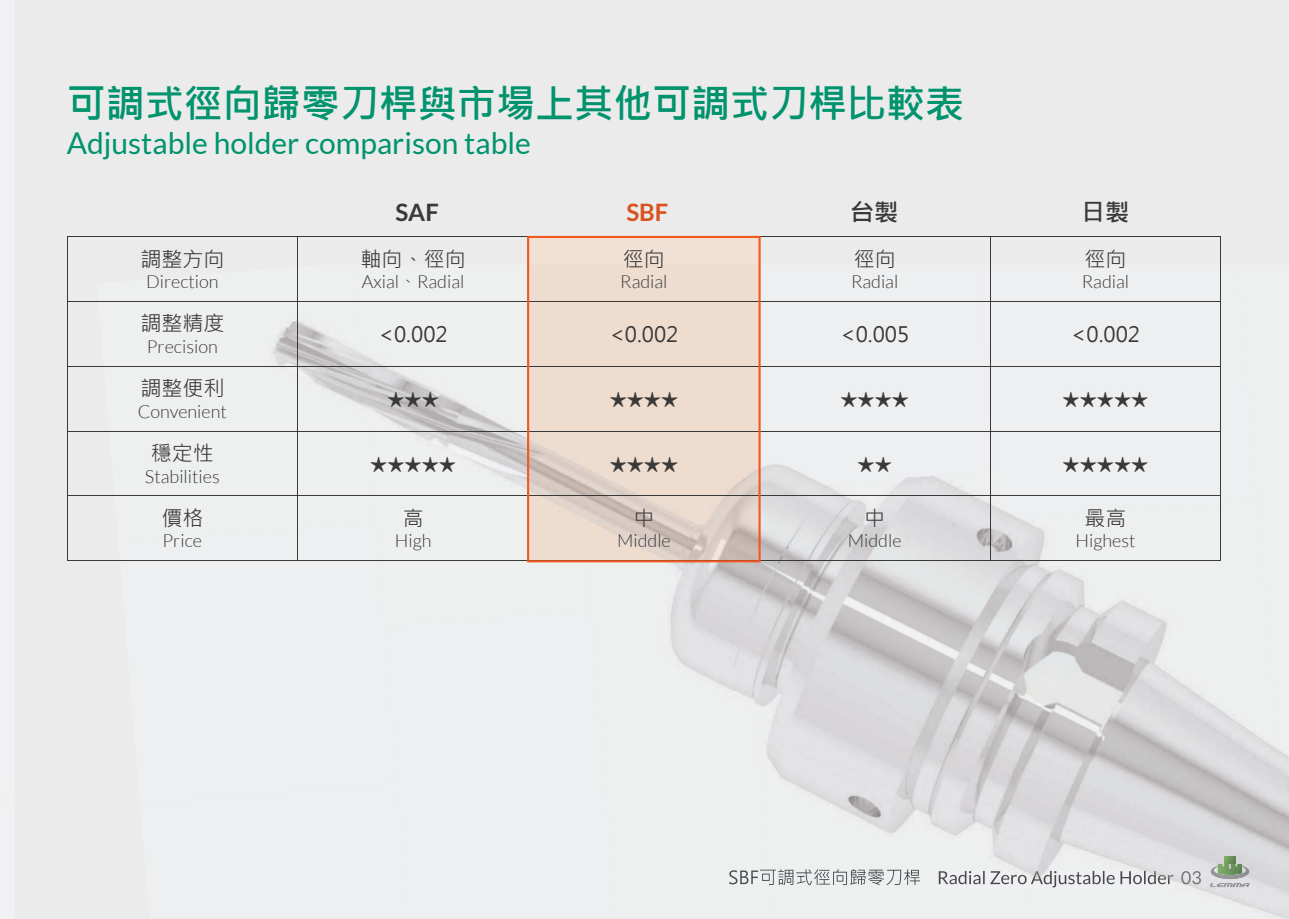
<style>
.page{position:relative;width:1289px;height:919px;background:#fff}
.page>*{position:absolute;margin:0;border:0;box-sizing:border-box;transform-origin:0 0}
.t1{font:39px "Microsoft Jheng Hei UI Bold";color:#00936e}
.t2{font:30px "Lato";color:#00936e}
.t3{font:24px "Microsoft Jheng Hei UI Bold";color:#393939}
.t4{font:700 24px "Lato";color:#393939}
.t5{font:700 24px "Lato";color:#da511d}
.t6{font:21px "Microsoft Jheng Hei";color:#393939}
.t7{font:300 18px "Lato";color:#393939}
.s1{font-family:"Microsoft Jheng Hei"}
</style>
<div class="page">
<div style="left:13px;top:0;width:1275px;height:918px;background:#ebebeb"></div>
<img style="left:273px;top:321px;width:81px;height:80px">
<img style="left:354px;top:350px;width:232px;height:213px">
<img style="left:760px;top:264px;width:33px;height:206px">
<img style="left:354px;top:522px;width:44px;height:41px">
<img style="left:760px;top:470px;width:238px;height:261px">
<img style="left:586px;top:561px;width:186px;height:170px">
<img style="left:998px;top:508px;width:280px;height:253px">
<img style="left:586px;top:608px;width:31px;height:123px">
<img style="left:767px;top:731px;width:265px;height:155px">
<img style="left:1020px;top:761px;width:268px;height:157px">
<img style="left:729px;top:869px;width:190px;height:16px">
<img style="left:938px;top:870px;width:262px;height:17px">
<svg style="left:1202px;top:856px;width:54px;height:31px"></svg>
<hr style="left:67px;top:236px;width:231px;height:1px;background:#393939">
<hr style="left:67px;top:237px;width:1px;height:64px;background:#393939">
<hr style="left:298px;top:236px;width:230px;height:1px;background:#393939">
<hr style="left:297px;top:237px;width:1px;height:64px;background:#393939">
<hr style="left:759px;top:236px;width:231px;height:1px;background:#393939">
<hr style="left:990px;top:236px;width:231px;height:1px;background:#393939">
<hr style="left:989px;top:237px;width:1px;height:64px;background:#393939">
<hr style="left:1220px;top:237px;width:1px;height:64px;background:#393939">
<hr style="left:67px;top:301px;width:231px;height:1px;background:#393939">
<hr style="left:67px;top:301px;width:1px;height:65px;background:#393939">
<hr style="left:298px;top:301px;width:230px;height:1px;background:#393939">
<hr style="left:297px;top:301px;width:1px;height:65px;background:#393939">
<hr style="left:759px;top:301px;width:231px;height:1px;background:#393939">
<hr style="left:990px;top:301px;width:231px;height:1px;background:#393939">
<hr style="left:989px;top:301px;width:1px;height:65px;background:#393939">
<hr style="left:1220px;top:301px;width:1px;height:65px;background:#393939">
<hr style="left:67px;top:366px;width:231px;height:1px;background:#393939">
<hr style="left:67px;top:366px;width:1px;height:65px;background:#393939">
<hr style="left:298px;top:366px;width:230px;height:1px;background:#393939">
<hr style="left:297px;top:366px;width:1px;height:65px;background:#393939">
<hr style="left:759px;top:366px;width:231px;height:1px;background:#393939">
<hr style="left:990px;top:366px;width:231px;height:1px;background:#393939">
<hr style="left:989px;top:366px;width:1px;height:65px;background:#393939">
<hr style="left:1220px;top:366px;width:1px;height:65px;background:#393939">
<hr style="left:67px;top:431px;width:231px;height:1px;background:#393939">
<hr style="left:67px;top:431px;width:1px;height:64px;background:#393939">
<hr style="left:298px;top:431px;width:230px;height:1px;background:#393939">
<hr style="left:297px;top:431px;width:1px;height:64px;background:#393939">
<hr style="left:759px;top:431px;width:231px;height:1px;background:#393939">
<hr style="left:990px;top:431px;width:231px;height:1px;background:#393939">
<hr style="left:989px;top:431px;width:1px;height:64px;background:#393939">
<hr style="left:1220px;top:431px;width:1px;height:64px;background:#393939">
<hr style="left:67px;top:495px;width:231px;height:1px;background:#393939">
<hr style="left:67px;top:496px;width:1px;height:64px;background:#393939">
<hr style="left:298px;top:495px;width:230px;height:1px;background:#393939">
<hr style="left:297px;top:496px;width:1px;height:64px;background:#393939">
<hr style="left:759px;top:495px;width:231px;height:1px;background:#393939">
<hr style="left:990px;top:495px;width:231px;height:1px;background:#393939">
<hr style="left:989px;top:496px;width:1px;height:64px;background:#393939">
<hr style="left:1220px;top:496px;width:1px;height:64px;background:#393939">
<hr style="left:67px;top:560px;width:231px;height:1px;background:#393939">
<hr style="left:298px;top:560px;width:230px;height:1px;background:#393939">
<hr style="left:759px;top:560px;width:231px;height:1px;background:#393939">
<hr style="left:990px;top:560px;width:231px;height:1px;background:#393939">
<svg style="left:527px;top:236px;width:233px;height:326px;fill:#eeddcf"></svg>
<h1 class="t1" style="left:67px;top:80px;width:899px">可調式徑向歸零刀桿與市場上其他可調式刀桿比較表</h1>
<h2 class="t2" style="left:67px;top:127px;width:465px">Adjustable holder comparison table</h2>
<p class="t6" style="left:140px;top:246px;width:85px">調整方向</p>
<p class="t7" style="left:146px;top:272px;width:74px">Direction</p>
<p class="t6" style="left:140px;top:310px;width:85px">調整精度</p>
<p class="t7" style="left:147px;top:337px;width:72px">Precision</p>
<p class="t6" style="left:140px;top:375px;width:85px">調整便利</p>
<p class="t7" style="left:138px;top:401px;width:91px">Convenient</p>
<p class="t6" style="left:151px;top:440px;width:64px">穩定性</p>
<p class="t7" style="left:145px;top:466px;width:76px">Stabilities</p>
<p class="t6" style="left:161px;top:505px;width:43px">價格</p>
<p class="t7" style="left:163px;top:531px;width:41px">Price</p>
<h3 class="t4" style="left:395px;top:199px;width:45px">SAF</h3>
<h3 class="t5" style="left:626px;top:199px;width:43px">SBF</h3>
<h3 class="t3" style="left:850px;top:197px;width:49px">台製</h3>
<h3 class="t3" style="left:1081px;top:197px;width:49px">日製</h3>
<p class="t6" style="left:360px;top:246px;width:106px">軸向、徑向</p>
<p class="t7" style="left:362px;top:272px;width:104px">Axial<span class="s1">、</span>Radial</p>
<p class="t6" style="left:623px;top:246px;width:43px">徑向</p>
<p class="t7" style="left:620px;top:272px;width:49px">Radial</p>
<p class="t6" style="left:853px;top:246px;width:43px">徑向</p>
<p class="t7" style="left:851px;top:272px;width:49px">Radial</p>
<p class="t6" style="left:1084px;top:246px;width:43px">徑向</p>
<p class="t7" style="left:1081px;top:272px;width:49px">Radial</p>
<p class="t6" style="left:378px;top:321px;width:71px">&lt;0.002</p>
<p class="t6" style="left:609px;top:321px;width:71px">&lt;0.002</p>
<p class="t6" style="left:840px;top:321px;width:71px">&lt;0.005</p>
<p class="t6" style="left:1070px;top:321px;width:71px">&lt;0.002</p>
<p class="t6" style="left:387px;top:386px;width:53px">★★★</p>
<p class="t6" style="left:609px;top:386px;width:70px">★★★★</p>
<p class="t6" style="left:840px;top:386px;width:70px">★★★★</p>
<p class="t6" style="left:1062px;top:386px;width:87px">★★★★★</p>
<p class="t6" style="left:370px;top:451px;width:87px">★★★★★</p>
<p class="t6" style="left:609px;top:451px;width:70px">★★★★</p>
<p class="t6" style="left:857px;top:451px;width:36px">★★</p>
<p class="t6" style="left:1062px;top:451px;width:87px">★★★★★</p>
<p class="t6" style="left:402px;top:505px;width:22px">高</p>
<p class="t7" style="left:395px;top:531px;width:38px">High</p>
<p class="t6" style="left:633px;top:505px;width:22px">中</p>
<p class="t7" style="left:617px;top:531px;width:55px">Middle</p>
<p class="t6" style="left:864px;top:505px;width:22px">中</p>
<p class="t7" style="left:847px;top:531px;width:55px">Middle</p>
<p class="t6" style="left:1084px;top:505px;width:43px">最高</p>
<p class="t7" style="left:1075px;top:531px;width:62px">Highest</p>
</div>
